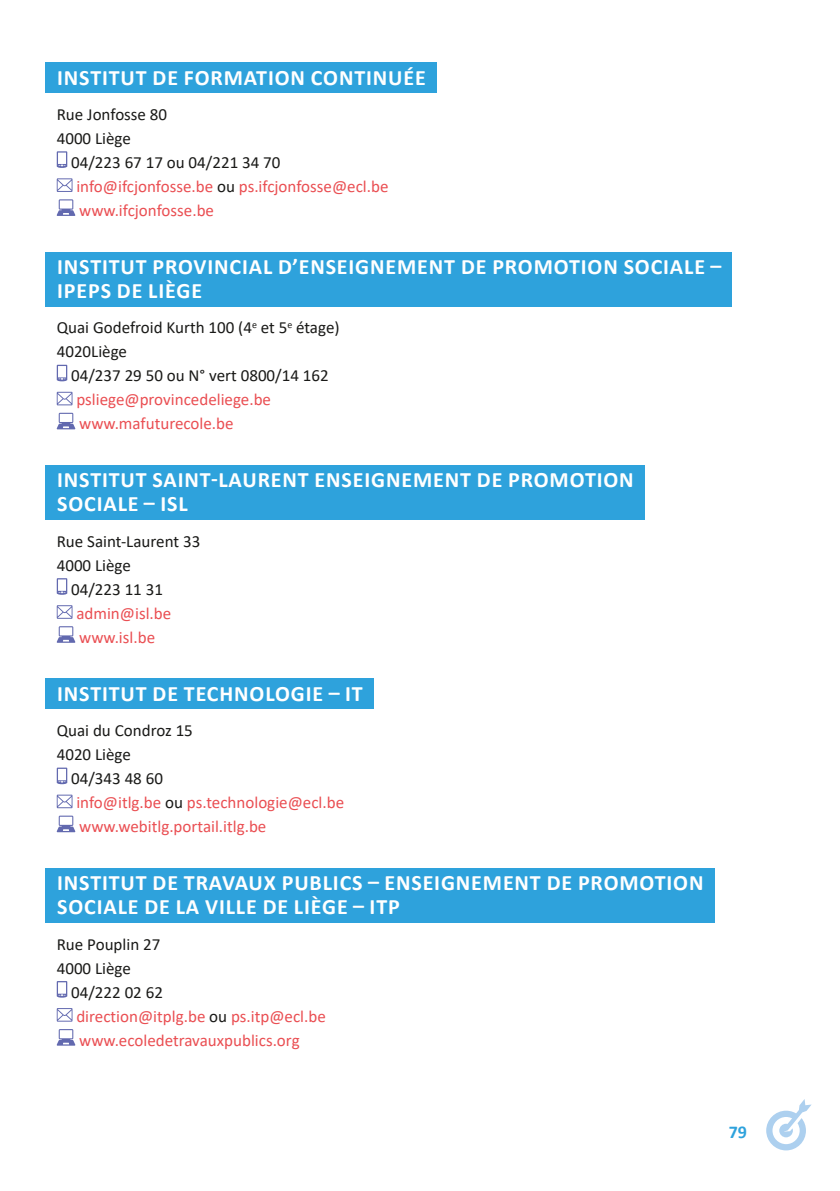
<style>
.page{position:relative;width:840px;height:1191px;background:#fff}
.page>*{position:absolute;margin:0;border:0;box-sizing:border-box;transform-origin:0 0}
.t1{font:700 22px/24px "Calibri";letter-spacing:.04em;color:#fff}
.t2{font:700 18px "Calibri";color:#2ea2dc}
.t3{font:17px/24px "Calibri";color:#ea4f53}
.t4{font:17px/24px "Calibri";color:#1a1a18}
.s1{color:#1a1a18}
</style>
<div class="page">
<svg style="left:766px;top:1099px;width:45px;height:51px"></svg>
<div style="left:45px;top:62px;width:392px;height:31px;background:#2ea2dc"></div>
<div style="left:45px;top:252px;width:687px;height:54px;background:#2ea2dc"></div>
<div style="left:45px;top:465px;width:599px;height:55px;background:#2ea2dc"></div>
<div style="left:45px;top:678px;width:329px;height:31px;background:#2ea2dc"></div>
<div style="left:45px;top:868px;width:669px;height:54px;background:#2ea2dc"></div>
<svg style="left:57px;top:151px;width:10px;height:17px"></svg>
<svg style="left:57px;top:178px;width:15px;height:14px"></svg>
<svg style="left:57px;top:199px;width:18px;height:17px"></svg>
<svg style="left:57px;top:365px;width:10px;height:16px"></svg>
<svg style="left:57px;top:392px;width:15px;height:13px"></svg>
<svg style="left:57px;top:413px;width:18px;height:16px"></svg>
<svg style="left:57px;top:578px;width:10px;height:17px"></svg>
<svg style="left:57px;top:605px;width:15px;height:14px"></svg>
<svg style="left:57px;top:626px;width:18px;height:17px"></svg>
<svg style="left:57px;top:767px;width:10px;height:17px"></svg>
<svg style="left:57px;top:794px;width:15px;height:14px"></svg>
<svg style="left:57px;top:815px;width:18px;height:17px"></svg>
<svg style="left:57px;top:981px;width:10px;height:16px"></svg>
<svg style="left:57px;top:1008px;width:15px;height:13px"></svg>
<svg style="left:57px;top:1029px;width:18px;height:16px"></svg>
<p class="t1" style="left:57px;top:65px;width:370px">INSTITUT DE FORMATION CONTINUÉE</p>
<p class="t4" style="left:57px;top:102px;width:112px">Rue Jonfosse 80<br>4000 Liège</p>
<p class="t3" style="left:76px;top:150px;width:313px;text-indent:-5px"><span class="s1">04/223 67 17 ou 04/221 34 70 </span>info@ifcjonfosse.be <span class="s1">ou</span> ps.ifcjonfosse@ecl.be www.ifcjonfosse.be</p>
<p class="t1" style="left:57px;top:254px;width:665px">INSTITUT PROVINCIAL D’ENSEIGNEMENT DE PROMOTION SOCIALE –<br>IPEPS DE LIÈGE</p>
<p class="t4" style="left:57px;top:315px;width:284px">Quai Godefroid Kurth 100 (4<sup>e</sup> et 5<sup>e</sup> étage)<br>4020Liège</p>
<p class="t4" style="left:71px;top:363px;width:259px">04/237 29 50 ou N° vert 0800/14 162</p>
<p class="t3" style="left:76px;top:387px;width:196px">psliege@provincedeliege.be www.mafuturecole.be</p>
<p class="t1" style="left:57px;top:468px;width:577px">INSTITUT SAINT-LAURENT ENSEIGNEMENT DE PROMOTION<br>SOCIALE – ISL</p>
<p class="t4" style="left:57px;top:529px;width:145px">Rue Saint-Laurent 33</p>
<p class="t4" style="left:57px;top:553px;width:76px">4000 Liège</p>
<p class="t4" style="left:71px;top:577px;width:93px">04/223 11 31</p>
<p class="t3" style="left:76px;top:601px;width:96px">admin@isl.be www.isl.be</p>
<p class="t1" style="left:57px;top:681px;width:307px">INSTITUT DE TECHNOLOGIE – IT</p>
<p class="t4" style="left:57px;top:718px;width:138px">Quai du Condroz 15</p>
<p class="t4" style="left:57px;top:742px;width:76px">4020 Liège</p>
<p class="t4" style="left:71px;top:766px;width:93px">04/343 48 60</p>
<p class="t3" style="left:76px;top:790px;width:269px">info@itlg.be <span class="s1">ou</span> ps.technologie@ecl.be</p>
<p class="t3" style="left:79px;top:814px;width:189px">www.webitlg.portail.itlg.be</p>
<p class="t1" style="left:57px;top:870px;width:647px">INSTITUT DE TRAVAUX PUBLICS – ENSEIGNEMENT DE PROMOTION<br>SOCIALE DE LA VILLE DE LIÈGE – ITP</p>
<p class="t4" style="left:57px;top:931px;width:105px">Rue Pouplin 27<br>4000 Liège</p>
<p class="t3" style="left:76px;top:979px;width:251px;text-indent:-5px"><span class="s1">04/222 02 62<br></span>direction@itplg.be <span class="s1">ou</span> ps.itp@ecl.be www.ecoledetravauxpublics.org</p>
<p class="t2" style="left:728px;top:1119px;width:20px">79</p>
</div>
